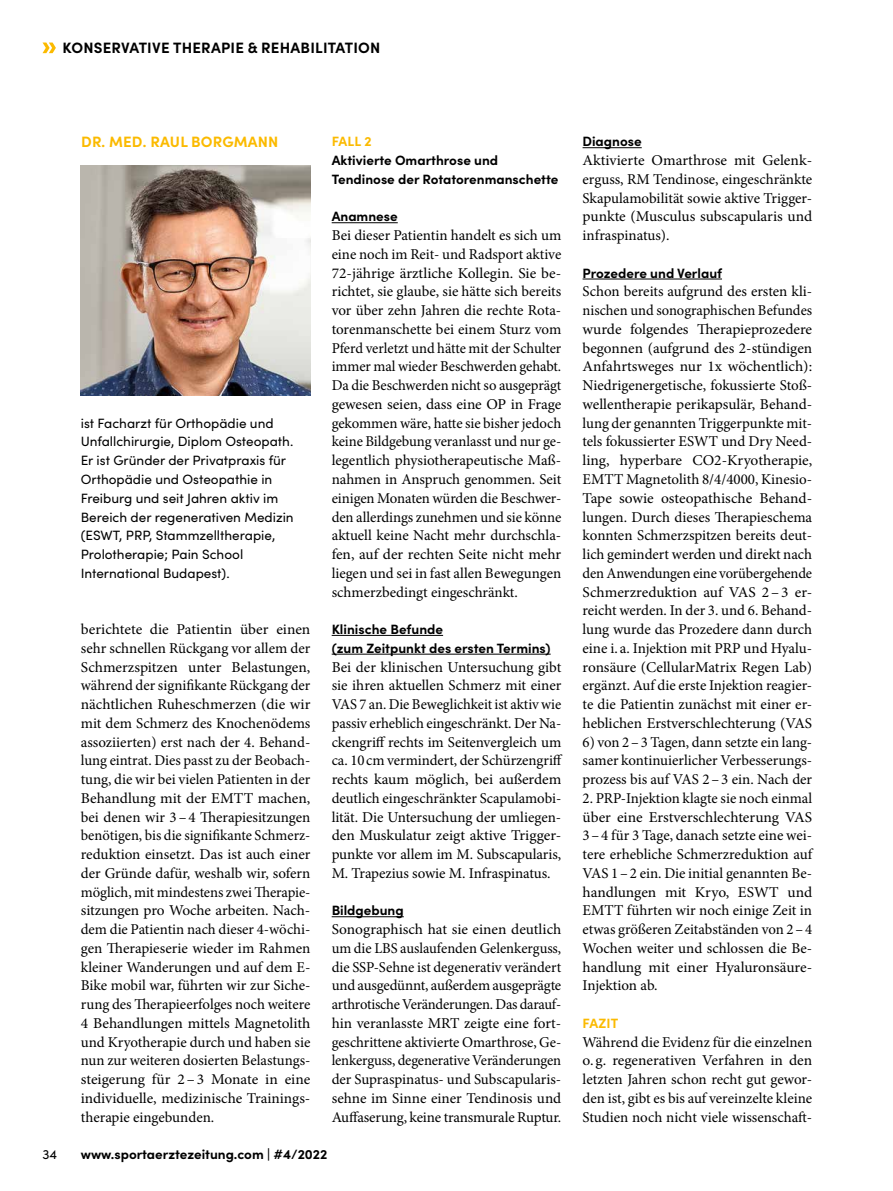
<style>
.page{position:relative;width:893px;height:1191px;background:#fff}
.page>*{position:absolute;margin:0;border:0;box-sizing:border-box;transform-origin:0 0}
.t1{font:15px/18.8px "Minion Pro";letter-spacing:-.005em;color:#000;text-align:justify}
.t2{font:700 15px "Sofia Pro";letter-spacing:.015em;color:#000}
.t3{font:700 15px "Sofia Pro";letter-spacing:.01em;color:#fbba00}
.t4{font:13.5px/18.8px "Sofia Pro";color:#000}
.t5{font:700 13.5px/18.8px "Sofia Pro";color:#000}
.t6{font:700 13.5px "Sofia Pro";letter-spacing:.01em;color:#fbba00}
</style>
<div class="page">
<svg style="left:43px;top:43px;width:13px;height:10px"></svg>
<hr style="left:332px;top:222px;width:66px;height:1px;background:#000">
<hr style="left:332px;top:635px;width:111px;height:1px;background:#000">
<hr style="left:332px;top:654px;width:219px;height:1px;background:#000">
<hr style="left:332px;top:916px;width:72px;height:1px;background:#000">
<hr style="left:583px;top:147px;width:59px;height:1px;background:#000">
<hr style="left:583px;top:279px;width:139px;height:1px;background:#000">
<img style="left:81px;top:165px;width:229px;height:230px">
<p class="t2" style="left:63px;top:36px;width:319px">KONSERVATIVE THERAPIE &amp; REHABILITATION</p>
<p class="t3" style="left:81px;top:130px;width:199px">DR. MED. RAUL BORGMANN</p>
<p class="t4" style="left:81px;top:413px;width:214px">ist Facharzt für Orthopädie und<br>Unfallchirurgie, Diplom Osteopath.<br>Er ist Gründer der Privatpraxis für<br>Orthopädie und Osteopathie in<br>Freiburg und seit Jahren aktiv im<br>Bereich der regenerativen Medizin (ESWT, PRP, Stammzelltherapie,<br>Prolotherapie; Pain School<br>International Budapest).</p>
<p class="t1" style="left:81px;top:620px;width:231px">berichtete die Patientin über einen sehr schnellen Rückgang vor allem der Schmerzspitzen unter Belastungen, während der signifikante Rückgang der nächtlichen Ruheschmerzen (die wir mit dem Schmerz des Knochenödems assoziierten) erst nach der 4. Behand&shy;lung eintrat. Dies passt zu der Beobach&shy;tung, die wir bei vielen Patienten in der Behandlung mit der EMTT machen, bei denen wir 3–4 Therapiesitzungen benötigen, bis die signifikante Schmerz&shy;reduktion einsetzt. Das ist auch einer der Gründe dafür, weshalb wir, sofern möglich, mit mindestens zwei Therapie&shy;sitzungen pro Woche arbeiten. Nach&shy;dem die Patientin nach dieser 4-wöchi&shy;gen Therapieserie wieder im Rahmen kleiner Wanderungen und auf dem E-Bike mobil war, führten wir zur Siche&shy;rung des Therapieerfolges noch weitere 4 Behandlungen mittels Magnetolith und Kryotherapie durch und haben sie nun zur weiteren dosierten Belastungs&shy;steigerung für 2–3 Monate in eine individuelle, medizinische Trainings&shy;therapie eingebunden.</p>
<p class="t6" style="left:332px;top:131px;width:42px">FALL 2</p>
<p class="t5" style="left:332px;top:150px;width:228px">Aktivierte Omarthrose und<br>Tendinose der Rotatorenmanschette</p>
<p class="t5" style="left:332px;top:206px;width:68px">Anamnese</p>
<p class="t1" style="left:332px;top:226px;width:231px">Bei dieser Patientin handelt es sich um eine noch im Reit- und Radsport aktive 72-jährige ärztliche Kollegin. Sie be&shy;richtet, sie glaube, sie hätte sich bereits vor über zehn Jahren die rechte Rota&shy;torenmanschette bei einem Sturz vom Pferd verletzt und hätte mit der Schulter immer mal wieder Beschwerden gehabt.<br>Da die Beschwerden nicht so ausgeprägt gewesen seien, dass eine OP in Frage gekommen wäre, hatte sie bisher jedoch keine Bildgebung veranlasst und nur ge&shy;legentlich physiotherapeutische Maß&shy;nahmen in Anspruch genommen. Seit einigen Monaten würden die Beschwer&shy;den allerdings zunehmen und sie könne aktuell keine Nacht mehr durchschla&shy;fen, auf der rechten Seite nicht mehr liegen und sei in fast allen Bewegungen schmerzbedingt eingeschränkt.</p>
<p class="t5" style="left:332px;top:619px;width:220px">Klinische Befunde<br>(zum Zeitpunkt des ersten Termins)</p>
<p class="t1" style="left:332px;top:657px;width:232px">Bei der klinischen Untersuchung gibt sie ihren aktuellen Schmerz mit einer VAS 7 an. Die Beweglichkeit ist aktiv wie passiv erheblich eingeschränkt. Der Na&shy;ckengriff rechts im Seitenvergleich um ca. 10cm vermindert, der Schürzengriff rechts kaum möglich, bei außerdem deutlich eingeschränkter Scapulamobi&shy;lität. Die Untersuchung der umliegen&shy;den Muskulatur zeigt aktive Trigger&shy;punkte vor allem im M. Subscapularis, M. Trapezius sowie M. Infraspinatus.</p>
<p class="t5" style="left:332px;top:900px;width:74px">Bildgebung</p>
<p class="t1" style="left:332px;top:920px;width:231px">Sonographisch hat sie einen deutlich um die LBS auslaufenden Gelenkerguss, die SSP-Sehne ist degenerativ verändert und ausgedünnt, außerdem ausgeprägte arthrotische Veränderungen. Das darauf&shy;hin veranlasste MRT zeigte eine fort&shy;geschrittene aktivierte Omarthrose, Ge&shy;lenkerguss, degenerative Veränderungen der Supraspinatus- und Subscapularis&shy;sehne im Sinne einer Tendinosis und Auffaserung, keine transmurale Ruptur.</p>
<p class="t4" style="left:43px;top:1144px;width:16px">34</p>
<p class="t5" style="left:81px;top:1144px;width:248px">www.sportaerztezeitung.com | #4/2022</p>
<p class="t5" style="left:583px;top:131px;width:61px">Diagnose</p>
<p class="t1" style="left:583px;top:151px;width:231px">Aktivierte Omarthrose mit Gelenk&shy;erguss, RM Tendinose, eingeschränkte Skapulamobilität sowie aktive Trigger&shy;punkte (Musculus subscapularis und infraspinatus).</p>
<p class="t5" style="left:583px;top:262px;width:141px">Prozedere und Verlauf</p>
<p class="t1" style="left:583px;top:282px;width:231px">Schon bereits aufgrund des ersten kli&shy;nischen und sonographischen Befundes wurde folgendes Therapieprozedere begonnen (aufgrund des 2-stündigen Anfahrtsweges nur 1x wöchentlich):<br>Niedrigenergetische, fokussierte Stoß&shy;wellentherapie perikapsulär, Behand&shy;lung der genannten Triggerpunkte mit&shy;tels fokussierter ESWT und Dry Need&shy;ling, hyperbare CO2-Kryotherapie, EMTT Magnetolith 8/4/4000, Kinesio-Tape sowie osteopathische Behand&shy;lungen. Durch dieses Therapieschema konnten Schmerzspitzen bereits deut&shy;lich gemindert werden und direkt nach den Anwendungen eine vorübergehende Schmerzreduktion auf VAS 2–3 er&shy;reicht werden. In der 3. und 6. Behand&shy;lung wurde das Prozedere dann durch eine i. a. Injektion mit PRP und Hyalu&shy;ronsäure (CellularMatrix Regen Lab) ergänzt. Auf die erste Injektion reagier&shy;te die Patientin zunächst mit einer er&shy;heblichen Erstverschlechterung (VAS</p>
<p class="t1" style="left:583px;top:732px;width:231px">6) von 2–3 Tagen, dann setzte ein lang&shy;samer kontinuierlicher Verbesserungs&shy;prozess bis auf VAS 2–3 ein. Nach der</p>
<p class="t1" style="left:583px;top:788px;width:231px">2. PRP-Injektion klagte sie noch einmal über eine Erstverschlechterung VAS 3–4 für 3 Tage, danach setzte eine wei&shy;tere erhebliche Schmerzreduktion auf VAS 1–2 ein. Die initial genannten Be&shy;handlungen mit Kryo, ESWT und EMTT führten wir noch einige Zeit in etwas größeren Zeitabständen von 2–4<br>Wochen weiter und schlossen die Be&shy;handlung mit einer Hyaluronsäure-Injektion ab.</p>
<p class="t6" style="left:583px;top:1012px;width:37px">FAZIT</p>
<p class="t1" style="left:583px;top:1032px;width:231px">Während die Evidenz für die einzelnen o. g. regenerativen Verfahren in den letzten Jahren schon recht gut gewor&shy;den ist, gibt es bis auf vereinzelte kleine Studien noch nicht viele wissenschaft-</p>
</div>
